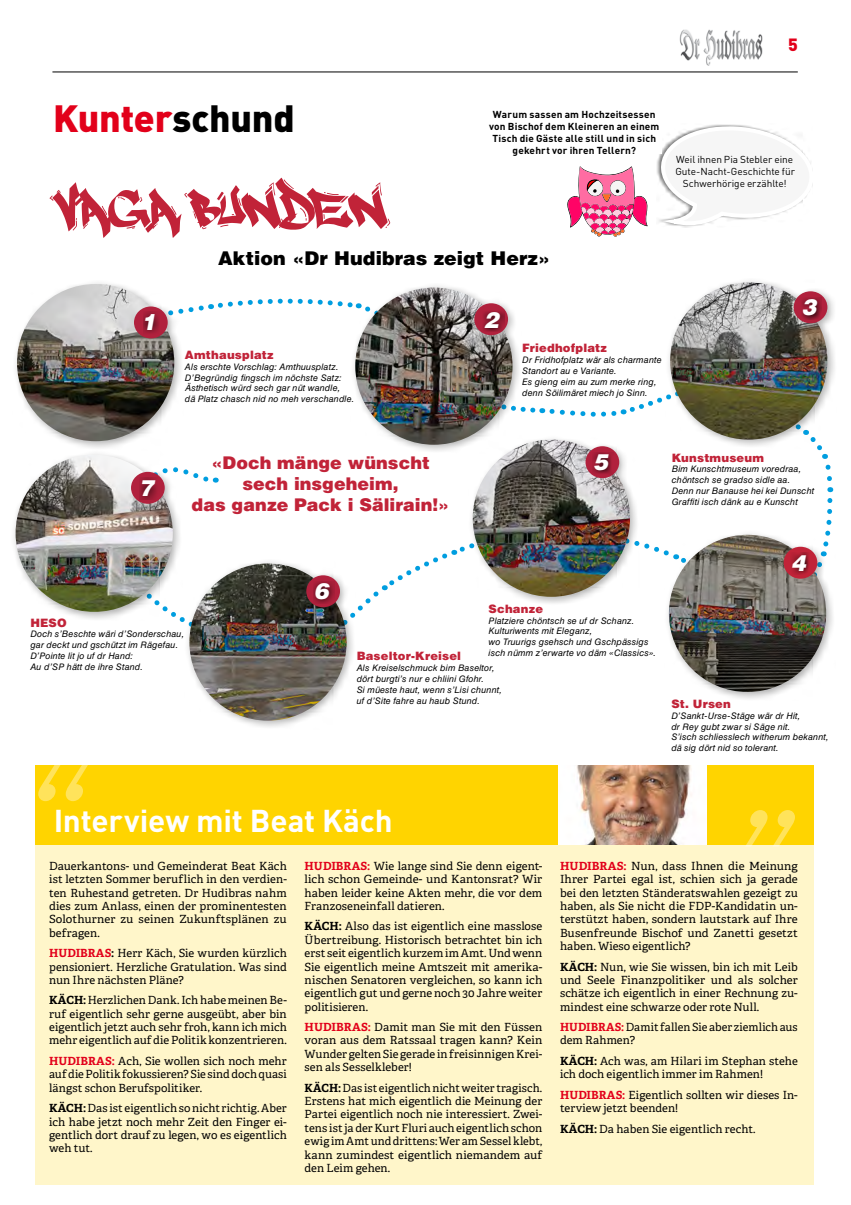
<style>
.page{position:relative;width:851px;height:1205px;background:#fff}
.page>*{position:absolute;margin:0;border:0;box-sizing:border-box;transform-origin:0 0}
.t1{font:italic 128.12px "Odile";color:#fff}
.t2{font:69.25px "MARSNEVENEKSK";letter-spacing:.005em;color:#c12338}
.t3{font:900 37.5px "DINOT";letter-spacing:-.005em;color:#e2001a}
.t4{font:700 31.12px "DINOT";letter-spacing:-.005em;color:#fff}
.t5{font:italic 900 22.25px "Helvetica LT Std";color:#fff}
.t6{font:900 19px "Helvetica LT Std";letter-spacing:.005em;color:#000}
.t7{font:900 17.5px/21px "Helvetica LT Std";color:#c12338;text-align:center}
.t8{font:900 17.5px "DINOT";color:#e2001a}
.t9{font:900 11.5px "Helvetica LT Std";letter-spacing:.015em;color:#c12338}
.t10{font:11.25px/13.4px "Adelle";letter-spacing:.005em;color:#000;text-align:justify}
.t11{font:700 10px/12px "DINOT";letter-spacing:.015em;color:#000;text-align:center}
.t12{font:10px/12px "DINOT";letter-spacing:-.005em;color:#000;text-align:center}
.t13{font:italic 9px/10.8px "Helvetica LT Std";letter-spacing:.015em;color:#000}
.s1{color:#000}
.s2{font-weight:700;color:#e2001a}
.s3{font-weight:700}
</style>
<div class="page">
<img style="left:679px;top:29px;width:83px;height:37px">
<hr style="left:52px;top:72px;width:745px;height:1px;background:#000">
<svg style="left:180px;top:300px;width:654px;height:322px"></svg>
<div style="left:35px;top:765px;width:779px;height:79px;background:#ffd400"></div>
<div style="left:35px;top:844px;width:779px;height:341px;background:#fff6ca"></div>
<div style="left:12px;top:280px;width:172px;height:170px;background:#000;opacity:.3"></div>
<img style="left:17px;top:284px;width:157px;height:157px;border-radius:79px">
<div style="left:134px;top:306px;width:34px;height:32px;background:#b1213d;border-radius:50%"></div>
<div style="left:143px;top:311px;width:16px;height:24px;background:#000;opacity:.75"></div>
<div style="left:664px;top:530px;width:171px;height:171px;background:#000;opacity:.3"></div>
<img style="left:668px;top:535px;width:158px;height:157px;border-radius:79px">
<div style="left:783px;top:547px;width:34px;height:32px;background:#c12338;border-radius:50%"></div>
<div style="left:790px;top:552px;width:20px;height:23px;background:#000;opacity:.75"></div>
<div style="left:350px;top:283px;width:172px;height:171px;background:#000;opacity:.3"></div>
<img style="left:355px;top:288px;width:157px;height:157px;border-radius:79px">
<div style="left:474px;top:303px;width:34px;height:32px;background:#b1213d;border-radius:50%"></div>
<div style="left:482px;top:310px;width:22px;height:22px;background:#000;opacity:.75"></div>
<div style="left:11px;top:450px;width:171px;height:171px;background:#000;opacity:.3"></div>
<img style="left:16px;top:455px;width:157px;height:157px;border-radius:79px">
<div style="left:131px;top:472px;width:34px;height:32px;background:#b1213d;border-radius:50%"></div>
<div style="left:140px;top:477px;width:20px;height:23px;background:#000;opacity:.75"></div>
<div style="left:665px;top:278px;width:171px;height:171px;background:#000;opacity:.3"></div>
<img style="left:670px;top:282px;width:157px;height:158px;border-radius:79px">
<svg style="left:793px;top:291px;width:34px;height:32px"></svg>
<div style="left:800px;top:297px;width:21px;height:22px;background:#000;opacity:.75"></div>
<div style="left:185px;top:559px;width:171px;height:171px;background:#000;opacity:.3"></div>
<img style="left:189px;top:563px;width:157px;height:158px;border-radius:79px">
<div style="left:306px;top:575px;width:34px;height:32px;background:#b1213d;border-radius:50%"></div>
<div style="left:313px;top:581px;width:22px;height:22px;background:#000;opacity:.75"></div>
<div style="left:468px;top:435px;width:171px;height:171px;background:#000;opacity:.3"></div>
<img style="left:472px;top:440px;width:158px;height:157px;border-radius:79px">
<div style="left:585px;top:446px;width:34px;height:32px;background:#b1213d;border-radius:50%"></div>
<div style="left:592px;top:452px;width:21px;height:22px;background:#000;opacity:.75"></div>
<img style="left:558px;top:765px;width:148px;height:79px">
<svg style="left:660px;top:124px;width:153px;height:103px"></svg>
<div style="left:486px;top:110px;width:176px;height:43px;background:#fff"></div>
<svg style="left:567px;top:166px;width:81px;height:71px"></svg>
<h3 class="t8" style="left:788px;top:32px;width:11px">5</h3>
<h3 class="t3" style="left:53px;top:92px;width:243px">Kunter<span class="s1">schund</span></h3>
<h2 class="t2" style="left:59px;top:178px;width:334px">VAGA Bunden</h2>
<p class="t11" style="left:489px;top:107px;width:172px">Warum sassen am Hochzeitsessen von Bischof dem Kleineren an einem<br>Tisch die Gäste alle still und in sich gekehrt vor ihren Tellern?</p>
<h3 class="t5" style="left:142px;top:308px;width:16px">1</h3>
<h3 class="t6" style="left:218px;top:246px;width:334px">Aktion «Dr Hudibras zeigt Herz»</h3>
<p class="t9" style="left:185px;top:347px;width:90px">Amthausplatz</p>
<p class="t13" style="left:185px;top:361px;width:171px">Als erschte Vorschlag: Amthuusplatz.<br>D’Begründig fingsch im nöchste Satz:<br>Ästhetisch würd sech gar nüt wandle,<br>dä Platz chasch nid no meh verschandle.</p>
<h3 class="t5" style="left:483px;top:305px;width:16px">2</h3>
<p class="t9" style="left:522px;top:341px;width:86px">Friedhofplatz</p>
<p class="t13" style="left:522px;top:355px;width:141px">Dr Fridhofplatz wär als charmante<br>Standort au e Variante.<br>Es gieng eim au zum merke ring, denn Söilimäret miech jo Sinn.</p>
<p class="t12" style="left:675px;top:153px;width:121px">Weil ihnen Pia Stebler eine<br>Gute-Nacht-Geschichte für<br>Schwerhörige erzählte!</p>
<h3 class="t5" style="left:801px;top:293px;width:16px">3</h3>
<h3 class="t5" style="left:139px;top:473px;width:16px">7</h3>
<h3 class="t7" style="left:191px;top:451px;width:259px">«Doch mänge wünscht sech insgeheim,<br>das ganze Pack i Sälirain!»</h3>
<h3 class="t5" style="left:593px;top:448px;width:16px">5</h3>
<p class="t9" style="left:30px;top:615px;width:38px">HESO</p>
<p class="t13" style="left:30px;top:629px;width:155px">Doch s’Beschte wäri d’Sonderschau, gar deckt und gschützt im Rägefau.<br>D’Pointe lit jo uf dr Hand:<br>Au d’SP hätt de ihre Stand.</p>
<h3 class="t5" style="left:314px;top:577px;width:16px">6</h3>
<p class="t9" style="left:488px;top:601px;width:56px">Schanze</p>
<p class="t13" style="left:488px;top:615px;width:169px">Platziere chöntsch se uf dr Schanz.<br>Kulturiwents mit Eleganz,<br>wo Truurigs gsehsch und Gschpässigs isch nümm z’erwarte vo däm «Classics».</p>
<p class="t9" style="left:356px;top:649px;width:106px">Baseltor-Kreisel</p>
<p class="t13" style="left:356px;top:662px;width:147px">Als Kreiselschmuck bim Baseltor, dört burgti’s nur e chliini Gfohr.<br>Si müeste haut, wenn s’Lisi chunnt, uf d’Site fahre au haub Stund.</p>
<h1 class="t1" style="left:102px;top:840px;width:62px;rotate:-180deg">”</h1>
<h3 class="t4" style="left:54px;top:799px;width:340px">Interview mit Beat Käch</h3>
<p class="t9" style="left:671px;top:450px;width:94px">Kunstmuseum</p>
<p class="t13" style="left:671px;top:464px;width:144px">Bim Kunschtmuseum voredraa, chöntsch se gradso sidle aa.<br>Denn nur Banause hei kei Dunscht<br>Graffiti isch dänk au e Kunscht</p>
<h3 class="t5" style="left:791px;top:548px;width:16px">4</h3>
<p class="t9" style="left:671px;top:696px;width:61px">St. Ursen</p>
<p class="t13" style="left:671px;top:710px;width:159px">D’Sankt-Urse-Stäge wär dr Hit,<br>dr Rey gubt zwar si Säge nit.<br>S’isch schliesslech witherum bekannt, dä sig dört nid so tolerant.</p>
<h1 class="t1" style="left:731px;top:770px;width:62px">”</h1>
<p class="t10" style="left:49px;top:858px;width:239px">Dauerkantons- und Gemeinderat Beat Käch ist letzten Sommer beruflich in den verdien&shy;ten Ruhestand getreten. Dr Hudibras nahm dies zum Anlass, einen der prominentesten Solothurner zu seinen Zukunftsplänen zu befragen.</p>
<p class="t10" style="left:49px;top:946px;width:239px"><span class="s2">HUDIBRAS</span><span class="s3">:</span> Herr Käch, Sie wurden kürzlich pensioniert. Herzliche Gratulation. Was sind nun Ihre nächsten Pläne?</p>
<p class="t10" style="left:49px;top:993px;width:239px"><span class="s3">KÄCH:</span> Herzlichen Dank. Ich habe meinen Be&shy;ruf eigentlich sehr gerne ausgeübt, aber bin eigentlich jetzt auch sehr froh, kann ich mich mehr eigentlich auf die Politik konzentrieren.</p>
<p class="t10" style="left:49px;top:1054px;width:239px"><span class="s2">HUDIBRAS:</span> Ach, Sie wollen sich noch mehr auf die Politik fokussieren? Sie sind doch quasi längst schon Berufspolitiker.</p>
<p class="t10" style="left:49px;top:1101px;width:239px"><span class="s3">KÄCH:</span> Das ist eigentlich so nicht richtig. Aber ich habe jetzt noch mehr Zeit den Finger ei&shy;gentlich dort drauf zu legen, wo es eigentlich weh tut.</p>
<p class="t10" style="left:304px;top:858px;width:239px"><span class="s2">HUDIBRAS:</span> Wie lange sind Sie denn eigent&shy;lich schon Gemeinde- und Kantonsrat? Wir haben leider keine Akten mehr, die vor dem Franzoseneinfall datieren.</p>
<p class="t10" style="left:304px;top:919px;width:239px"><span class="s3">KÄCH:</span> Also das ist eigentlich eine masslose Übertreibung. Historisch betrachtet bin ich erst seit eigentlich kurzem im Amt. Und wenn Sie eigentlich meine Amtszeit mit amerika&shy;nischen Senatoren vergleichen, so kann ich eigentlich gut und gerne noch 30 Jahre weiter politisieren.</p>
<p class="t10" style="left:304px;top:1020px;width:239px"><span class="s2">HUDIBRAS:</span> Damit man Sie mit den Füssen voran aus dem Ratssaal tragen kann? Kein Wunder gelten Sie gerade in freisinnigen Krei&shy;sen als Sesselkleber!</p>
<p class="t10" style="left:304px;top:1080px;width:239px"><span class="s3">KÄCH:</span> Das ist eigentlich nicht weiter tragisch.<br>Erstens hat mich eigentlich die Meinung der Partei eigentlich noch nie interessiert. Zwei&shy;tens ist ja der Kurt Fluri auch eigentlich schon ewig im Amt und drittens: Wer am Sessel klebt, kann zumindest eigentlich niemandem auf den Leim gehen.</p>
<p class="t10" style="left:560px;top:858px;width:239px"><span class="s2">HUDIBRAS:</span> Nun, dass Ihnen die Meinung Ihrer Partei egal ist, schien sich ja gerade bei den letzten Ständeratswahlen gezeigt zu haben, als Sie nicht die FDP-Kandidatin un&shy;terstützt haben, sondern lautstark auf Ihre Busenfreunde Bischof und Zanetti gesetzt haben. Wieso eigentlich?</p>
<p class="t10" style="left:560px;top:959px;width:239px"><span class="s3">KÄCH:</span> Nun, wie Sie wissen, bin ich mit Leib und Seele Finanzpolitiker und als solcher schätze ich eigentlich in einer Rechnung zu&shy;mindest eine schwarze oder rote Null.</p>
<p class="t10" style="left:560px;top:1020px;width:239px"><span class="s2">HUDIBRAS:</span>Damit fallen Sie aber ziemlich aus dem Rahmen?</p>
<p class="t10" style="left:560px;top:1054px;width:239px"><span class="s3">KÄCH:</span> Ach was, am Hilari im Stephan stehe ich doch eigentlich immer im Rahmen!</p>
<p class="t10" style="left:560px;top:1087px;width:239px"><span class="s2">HUDIBRAS:</span> Eigentlich sollten wir dieses In&shy;terview jetzt beenden!</p>
<p class="t10" style="left:560px;top:1121px;width:197px"><span class="s3">KÄCH:</span> Da haben Sie eigentlich recht.</p>
</div>
